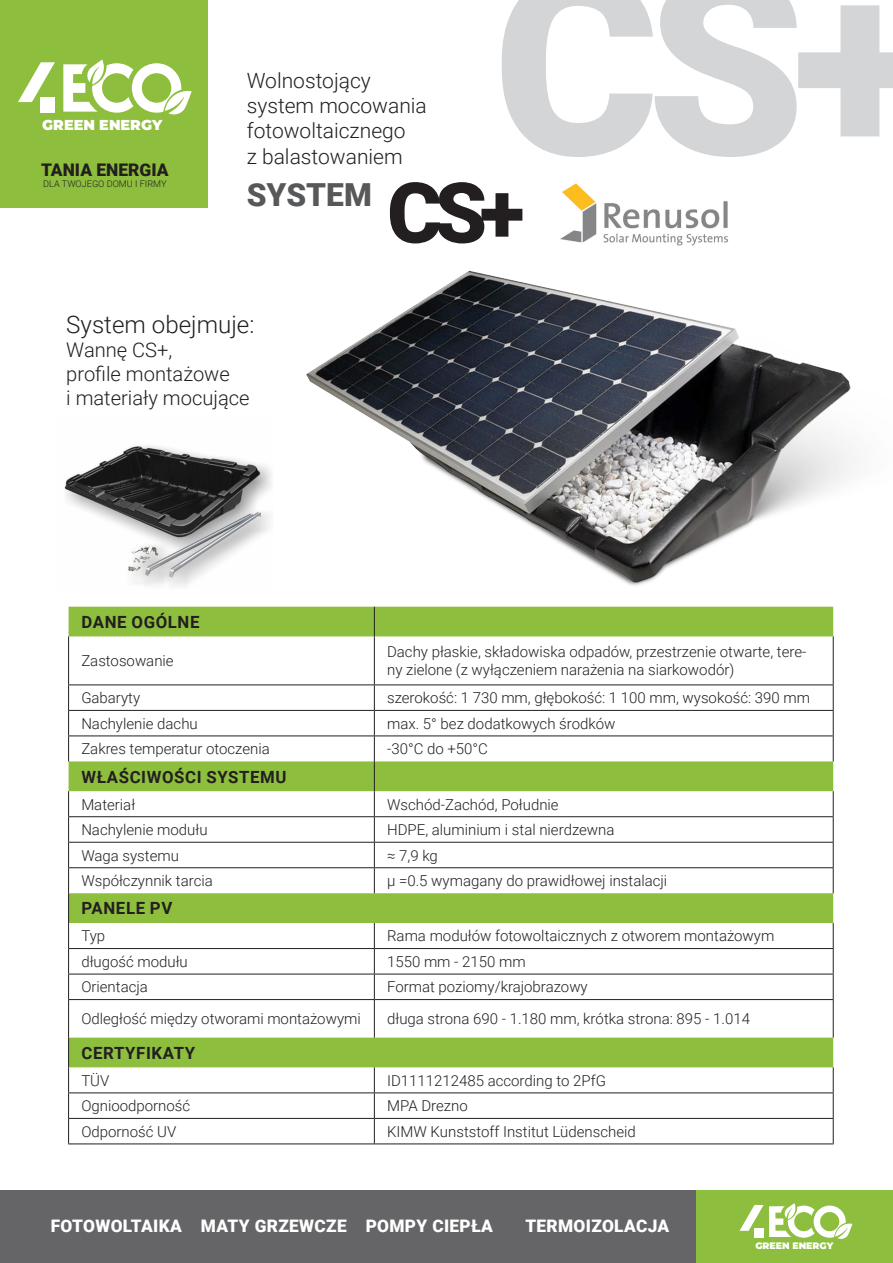
<style>
.page{position:relative;width:893px;height:1263px;background:#fff}
.page>*{position:absolute;margin:0;border:0;box-sizing:border-box;transform-origin:0 0}
.t1{font:900 253.2px "Roboto";color:#d4d5d7}
.t2{font:900 84px "Roboto";color:#231f20}
.t3{font:900 31.8px "Roboto";color:#57585a}
.t4{font:300 24.15px "Roboto";color:#231f20}
.t5{font:300 21px/25.2px "Roboto";color:#231f20}
.t6{font:300 20.1px/24.2px "Roboto";color:#231f20}
.t7{font:900 17.4px "Roboto";color:#231f20}
.t8{font:900 17.25px "Roboto";letter-spacing:.02em;color:#fff}
.t9{font:700 16.8px "Roboto";letter-spacing:.035em;color:#231f20}
.t10{font:300 15px/18px "Roboto";color:#231f20}
.t11{font:900 14.4px "Montserrat";color:#fff}
.t12{font:900 9.3px "Montserrat";color:#fff}
.t13{font:300 9.15px "Roboto";color:#231f20}
</style>
<div class="page">
<img style="left:64px;top:446px;width:208px;height:140px">
<div style="left:0;top:1190px;width:703px;height:73px;background:#656568"></div>
<div style="left:697px;top:1190px;width:196px;height:73px;background:#8dbe3e"></div>
<img style="left:306px;top:270px;width:552px;height:316px">
<svg style="left:69px;top:607px;width:764px;height:184px"></svg>
<svg style="left:69px;top:893px;width:764px;height:174px"></svg>
<svg style="left:374px;top:607px;width:1px;height:29px"></svg>
<hr style="left:68px;top:636px;width:1px;height:48px;background:#231f20">
<hr style="left:374px;top:636px;width:1px;height:48px;background:#231f20">
<hr style="left:833px;top:636px;width:1px;height:48px;background:#231f20">
<hr style="left:68px;top:684px;width:306px;height:1px;background:#231f20">
<hr style="left:374px;top:684px;width:460px;height:1px;background:#231f20">
<hr style="left:68px;top:710px;width:306px;height:1px;background:#231f20">
<hr style="left:374px;top:710px;width:460px;height:1px;background:#231f20">
<hr style="left:68px;top:735px;width:306px;height:1px;background:#231f20">
<svg style="left:68px;top:685px;width:1px;height:76px"></svg>
<hr style="left:374px;top:735px;width:460px;height:1px;background:#231f20">
<svg style="left:374px;top:685px;width:1px;height:76px"></svg>
<svg style="left:833px;top:685px;width:1px;height:76px"></svg>
<hr style="left:374px;top:761px;width:1px;height:30px;background:#231f20">
<hr style="left:68px;top:816px;width:306px;height:1px;background:#231f20">
<hr style="left:374px;top:816px;width:460px;height:1px;background:#231f20">
<hr style="left:68px;top:842px;width:306px;height:1px;background:#231f20">
<hr style="left:374px;top:842px;width:460px;height:1px;background:#231f20">
<hr style="left:68px;top:867px;width:306px;height:1px;background:#231f20">
<svg style="left:68px;top:791px;width:1px;height:102px"></svg>
<hr style="left:374px;top:867px;width:460px;height:1px;background:#231f20">
<svg style="left:374px;top:791px;width:1px;height:102px"></svg>
<svg style="left:833px;top:791px;width:1px;height:102px"></svg>
<hr style="left:68px;top:948px;width:306px;height:1px;background:#231f20">
<hr style="left:374px;top:948px;width:460px;height:1px;background:#231f20">
<hr style="left:68px;top:974px;width:306px;height:1px;background:#231f20">
<svg style="left:68px;top:923px;width:1px;height:76px"></svg>
<hr style="left:374px;top:974px;width:460px;height:1px;background:#231f20">
<svg style="left:374px;top:923px;width:1px;height:76px"></svg>
<svg style="left:833px;top:923px;width:1px;height:76px"></svg>
<hr style="left:68px;top:999px;width:306px;height:1px;background:#231f20">
<hr style="left:68px;top:1000px;width:1px;height:37px;background:#231f20">
<hr style="left:374px;top:999px;width:460px;height:1px;background:#231f20">
<hr style="left:374px;top:1000px;width:1px;height:37px;background:#231f20">
<hr style="left:833px;top:1000px;width:1px;height:37px;background:#231f20">
<hr style="left:68px;top:1092px;width:306px;height:1px;background:#231f20">
<hr style="left:374px;top:1092px;width:460px;height:1px;background:#231f20">
<hr style="left:68px;top:1118px;width:306px;height:1px;background:#231f20">
<svg style="left:68px;top:1067px;width:1px;height:76px"></svg>
<hr style="left:374px;top:1118px;width:460px;height:1px;background:#231f20">
<svg style="left:374px;top:1067px;width:1px;height:76px"></svg>
<svg style="left:833px;top:1067px;width:1px;height:76px"></svg>
<hr style="left:68px;top:1143px;width:306px;height:1px;background:#231f20">
<hr style="left:374px;top:1143px;width:460px;height:1px;background:#231f20">
<hr style="left:68px;top:893px;width:1px;height:30px;background:#231f20">
<hr style="left:68px;top:1037px;width:1px;height:30px;background:#231f20">
<img style="left:560px;top:183px;width:168px;height:63px">
<div style="left:0;top:0;width:208px;height:208px;background:#8dbe3e"></div>
<div style="left:41px;top:97px;width:14px;height:15px;background:#fff"></div>
<svg style="left:18px;top:62px;width:37px;height:40px"></svg>
<svg style="left:63px;top:60px;width:129px;height:55px"></svg>
<svg style="left:739px;top:1203px;width:113px;height:36px"></svg>
<p class="t11" style="left:42px;top:114px;width:122px">GREEN ENERGY</p>
<p class="t7" style="left:41px;top:158px;width:129px">TANIA ENERGIA</p>
<p class="t13" style="left:43px;top:177px;width:125px">DLA TWOJEGO DOMU I FIRMY</p>
<p class="t5" style="left:247px;top:67px;width:182px">Wolnostojący system mocowania fotowoltaicznego<br>z balastowaniem</p>
<p class="t1" style="left:493px;top:-113px;width:436px">CS+</p>
<p class="t3" style="left:247px;top:173px;width:127px">SYSTEM</p>
<p class="t2" style="left:387px;top:154px;width:139px">CS+</p>
<p class="t4" style="left:66px;top:307px;width:190px">System obejmuje:</p>
<p class="t6" style="left:66px;top:337px;width:185px">Wannę CS+,<br>profile montażowe<br>i materiały mocujące</p>
<p class="t9" style="left:82px;top:610px;width:119px">DANE OGÓLNE</p>
<p class="t10" style="left:81px;top:651px;width:94px">Zastosowanie</p>
<p class="t10" style="left:387px;top:642px;width:421px">Dachy płaskie, składowiska odpadów, przestrzenie otwarte, tere&shy;ny zielone (z wyłączeniem narażenia na siarkowodór)</p>
<p class="t10" style="left:81px;top:688px;width:60px">Gabaryty</p>
<p class="t10" style="left:387px;top:688px;width:424px">szerokość: 1 730 mm, głębokość: 1 100 mm, wysokość: 390 mm</p>
<p class="t10" style="left:81px;top:714px;width:118px">Nachylenie dachu</p>
<p class="t10" style="left:387px;top:714px;width:230px">max. 5° bez dodatkowych środków</p>
<p class="t10" style="left:81px;top:739px;width:190px">Zakres temperatur otoczenia</p>
<p class="t10" style="left:387px;top:739px;width:102px">-30°C do +50°C</p>
<p class="t9" style="left:82px;top:765px;width:206px">WŁAŚCIWOŚCI SYSTEMU</p>
<p class="t10" style="left:81px;top:795px;width:55px">Materiał</p>
<p class="t10" style="left:387px;top:795px;width:173px">Wschód-Zachód, Południe</p>
<p class="t10" style="left:81px;top:820px;width:128px">Nachylenie modułu</p>
<p class="t10" style="left:387px;top:820px;width:229px">HDPE, aluminium i stal nierdzewna</p>
<p class="t10" style="left:81px;top:846px;width:99px">Waga systemu</p>
<p class="t10" style="left:387px;top:846px;width:52px">≈ 7,9 kg</p>
<p class="t10" style="left:81px;top:871px;width:133px">Współczynnik tarcia</p>
<p class="t10" style="left:387px;top:871px;width:282px">µ =0.5 wymagany do prawidłowej instalacji</p>
<p class="t9" style="left:82px;top:897px;width:92px">PANELE PV</p>
<p class="t10" style="left:81px;top:926px;width:25px">Typ</p>
<p class="t10" style="left:387px;top:926px;width:389px">Rama modułów fotowoltaicznych z otworem montażowym</p>
<p class="t10" style="left:81px;top:952px;width:108px">długość modułu</p>
<p class="t10" style="left:387px;top:952px;width:140px">1550 mm - 2150 mm</p>
<p class="t10" style="left:81px;top:977px;width:68px">Orientacja</p>
<p class="t10" style="left:387px;top:977px;width:202px">Format poziomy/krajobrazowy</p>
<p class="t10" style="left:81px;top:1009px;width:281px">Odległość między otworami montażowymi</p>
<p class="t10" style="left:387px;top:1009px;width:364px">długa strona 690 - 1.180 mm, krótka strona: 895 - 1.014</p>
<p class="t9" style="left:82px;top:1041px;width:115px">CERTYFIKATY</p>
<p class="t10" style="left:81px;top:1071px;width:30px">TÜV</p>
<p class="t10" style="left:387px;top:1071px;width:220px">ID1111212485 according to 2PfG</p>
<p class="t10" style="left:81px;top:1096px;width:110px">Ognioodporność</p>
<p class="t10" style="left:387px;top:1096px;width:82px">MPA Drezno</p>
<p class="t10" style="left:81px;top:1122px;width:96px">Odporność UV</p>
<p class="t10" style="left:387px;top:1122px;width:250px">KIMW Kunststoff Institut Lüdenscheid</p>
<p class="t8" style="left:51px;top:1214px;width:444px">FOTOWOLTAIKA MATY GRZEWCZE POMPY CIEPŁA</p>
<p class="t8" style="left:525px;top:1214px;width:145px">TERMOIZOLACJA</p>
<p class="t12" style="left:755px;top:1238px;width:80px">GREEN ENERGY</p>
</div>
